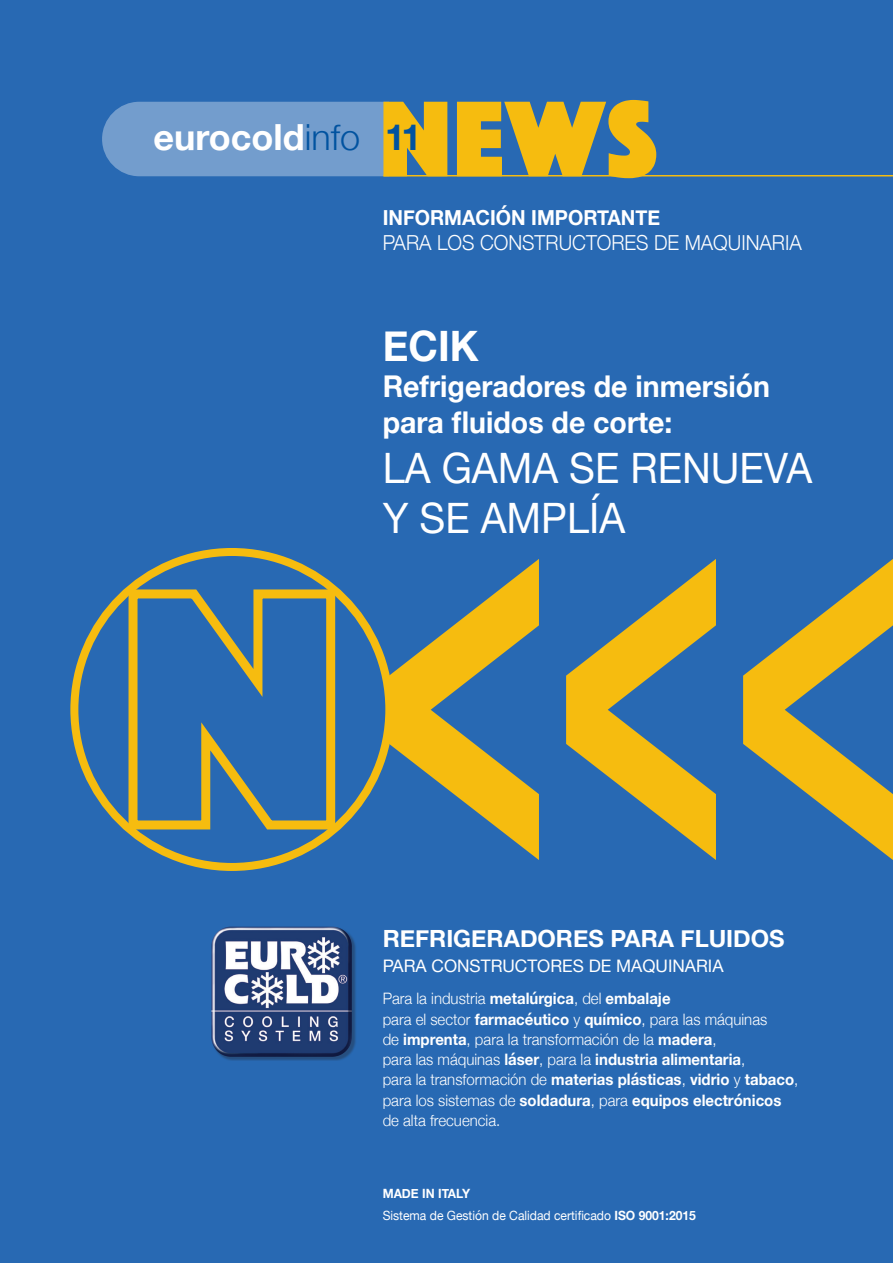
<style>
.page{position:relative;width:893px;height:1263px;background:#2869b3}
.page>*{position:absolute;margin:0;border:0;box-sizing:border-box;transform-origin:0 0}
.t1{font:41.85px/50.2px "Helvetica Neue";color:#fff;scale:.95 1}
.t2{font:700 41.85px "Helvetica Neue";color:#fff;scale:.95 1}
.t3{font:700 36px "Helvetica Neue";color:#fff}
.t4{font:700 30px/36px "Helvetica Neue";color:#fff;scale:.95 1}
.t5{font:700 23.7px "Helvetica Neue";color:#fff}
.t6{font:300 20.7px "Helvetica Neue";color:#fff;scale:.95 1}
.t7{font:700 20.7px "Helvetica Neue";color:#fff;scale:.95 1}
.t8{font:17.25px "Helvetica Neue";color:#fff}
.t9{font:300 15.75px/20.2px "Helvetica Neue";color:#fff;scale:.95 1}
.t10{font:12.75px "Helvetica Neue";color:#fff;scale:.95 1}
.t11{font:700 12.75px "Helvetica Neue";color:#fff;scale:.95 1}
.s1{font-weight:300;color:#0153a0}
.s2{color:#0153a0}
.s3{font-weight:700}
</style>
<div class="page">
<div style="left:212px;top:927px;width:145px;height:134px;background:#231f20;opacity:.35"></div>
<img style="left:215px;top:927px;width:117px;height:8px">
<svg style="left:389px;top:559px;width:150px;height:301px"></svg>
<svg style="left:566px;top:559px;width:150px;height:301px"></svg>
<svg style="left:743px;top:559px;width:150px;height:301px"></svg>
<hr style="left:383px;top:175px;width:510px;height:1px;background:#f6bc0f">
<svg style="left:102px;top:100px;width:554px;height:78px"></svg>
<svg style="left:124px;top:585px;width:216px;height:252px"></svg>
<div style="left:70px;top:548px;width:323px;height:323px;border:8px solid #f6bc0f;border-radius:50%"></div>
<h2 class="t3" style="left:153px;top:109px;width:270px">eurocold<span class="s1">info</span> <span class="s2">11</span></h2>
<h3 class="t7" style="left:383px;top:201px;width:294px">INFORMACIÓN IMPORTANTE</h3>
<h3 class="t6" style="left:383px;top:226px;width:443px">PARA LOS CONSTRUCTORES DE MAQUINARIA</h3>
<h1 class="t2" style="left:383px;top:313px;width:102px">ECIK</h1>
<h3 class="t4" style="left:383px;top:369px;width:409px">Refrigeradores de inmersión para fluidos de corte:</h3>
<h1 class="t1" style="left:383px;top:446px;width:454px">LA GAMA SE RENUEVA<br>Y SE AMPLÍA</h1>
<h3 class="t5" style="left:383px;top:919px;width:403px">REFRIGERADORES PARA FLUIDOS</h3>
<p class="t8" style="left:383px;top:953px;width:342px">PARA CONSTRUCTORES DE MAQUINARIA</p>
<p class="t9" style="left:383px;top:987px;width:439px">Para la industria <span class="s3">metalúrgica</span>, del <span class="s3">embalaje<br></span>para el sector <span class="s3">farmacéutico</span> y <span class="s3">químico</span>, para las máquinas<br>de <span class="s3">imprenta</span>, para la transformación de la <span class="s3">madera</span>,<br>para las máquinas <span class="s3">láser</span>, para la <span class="s3">industria alimentaria</span>,<br>para la transformación de <span class="s3">materias plásticas</span>, <span class="s3">vidrio</span> y <span class="s3">tabaco</span>, para los sistemas de <span class="s3">soldadura</span>, para <span class="s3">equipos electrónicos </span>de alta frecuencia.</p>
<p class="t11" style="left:383px;top:1183px;width:94px">MADE IN ITALY</p>
<p class="t10" style="left:383px;top:1206px;width:331px">Sistema de Gestión de Calidad certificado <span class="s3">ISO 9001:2015</span></p>
</div>
